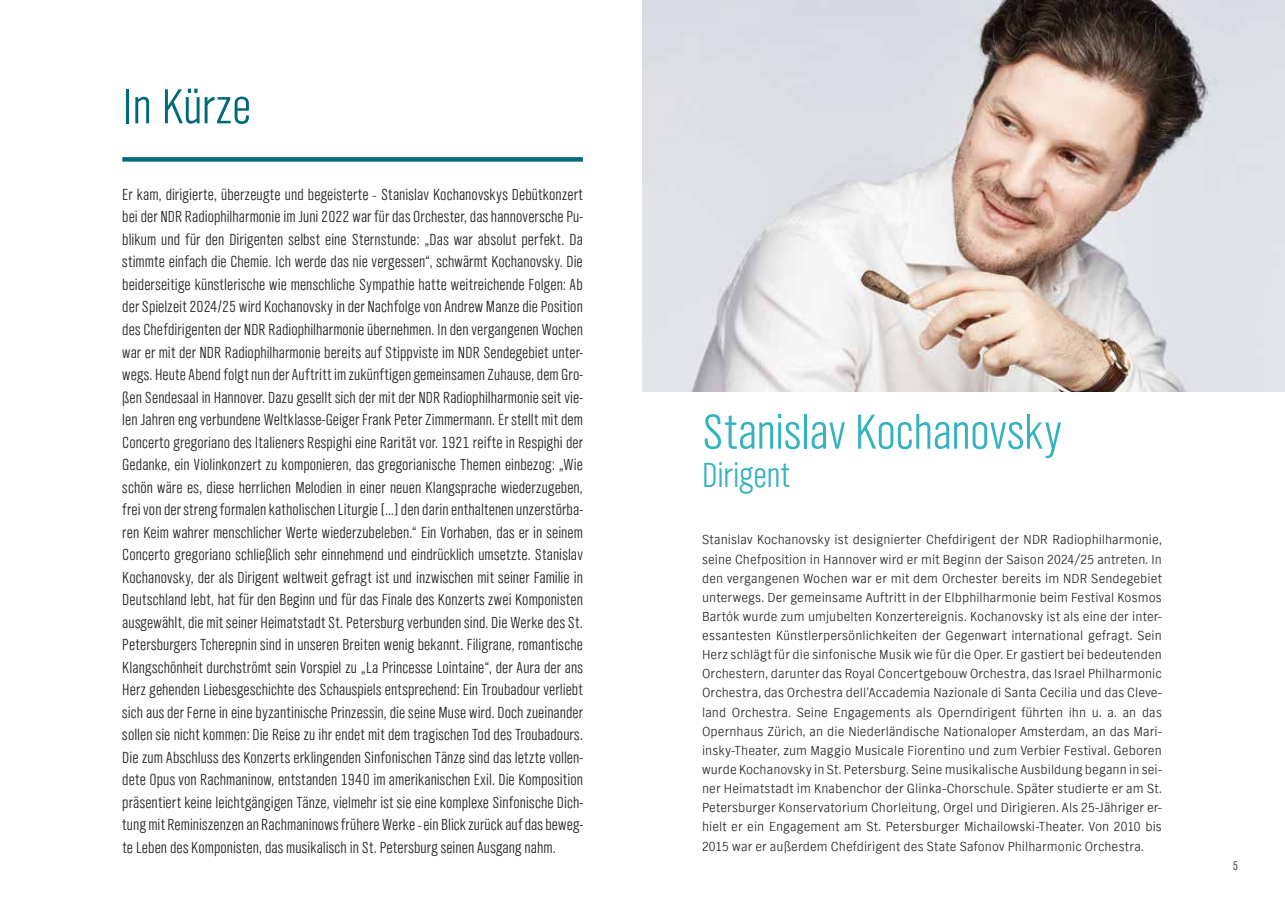
<style>
.page{position:relative;width:1285px;height:919px;background:#fff}
.page>*{position:absolute;margin:0;border:0;box-sizing:border-box;transform-origin:0 0}
.t1{font:300 51px "NDR Sans Cond";color:#33b2bf}
.t2{font:300 51px "NDR Sans Cond";letter-spacing:-.005em;color:#006979}
.t3{font:300 36px "NDR Sans Cond";color:#33b2bf}
.t4{font:300 16.5px/22.5px "NDR Sans Cond";letter-spacing:.01em;color:#231f20;text-align:justify}
.t5{font:300 13.5px/19.2px "NDR Sans";letter-spacing:.01em;color:#231f20;text-align:justify}
.t6{font:300 12.75px "NDR Sans Cond";color:#231f20}
.s1{font-size:13.5px}
</style>
<div class="page">
<div style="left:122px;top:157px;width:461px;height:5px;background:#006979"></div>
<img style="left:642px;top:1px;width:642px;height:390px">
<h1 class="t2" style="left:122px;top:76px;width:130px">In Kürze</h1>
<p class="t4" style="left:122px;top:183px;width:462px">Er kam, dirigierte, überzeugte und begeisterte <span class="s1">–</span> Stanislav Kochanovskys Debütkonzert bei der NDR Radiophilharmonie im Juni 2022 war für das Orchester, das hannoversche Pu&shy;blikum und für den Dirigenten selbst eine Sternstunde: „Das war absolut perfekt. Da stimmte einfach die Chemie. Ich werde das nie vergessen“, schwärmt Kochanovsky. Die beiderseitige künstlerische wie menschliche Sympathie hatte weitreichende Folgen: Ab der Spielzeit 2024/25 wird Kochanovsky in der Nachfolge von Andrew Manze die Position des Chefdirigenten der NDR Radiophilharmonie übernehmen. In den vergangenen Wochen war er mit der NDR Radiophilharmonie bereits auf Stippviste im NDR Sendegebiet unter&shy;wegs. Heute Abend folgt nun der Auftritt im zukünftigen gemeinsamen Zuhause, dem Gro&shy;ßen Sendesaal in Hannover. Dazu gesellt sich der mit der NDR Radiophilharmonie seit vie&shy;len Jahren eng verbundene Weltklasse-Geiger Frank Peter Zimmermann. Er stellt mit dem Concerto gregoriano des Italieners Respighi eine Rarität vor. 1921 reifte in Respighi der Gedanke, ein Violinkonzert zu komponieren, das gregorianische Themen einbezog: „Wie schön wäre es, diese herrlichen Melodien in einer neuen Klangsprache wiederzugeben, frei von der streng formalen katholischen Liturgie […] den darin enthaltenen unzerstörba&shy;ren Keim wahrer menschlicher Werte wiederzubeleben.“ Ein Vorhaben, das er in seinem Concerto gregoriano schließlich sehr einnehmend und eindrücklich umsetzte. Stanislav Kochanovsky, der als Dirigent weltweit gefragt ist und inzwischen mit seiner Familie in Deutschland lebt, hat für den Beginn und für das Finale des Konzerts zwei Komponisten ausgewählt, die mit seiner Heimatstadt St. Petersburg verbunden sind. Die Werke des St.<br>Petersburgers Tcherepnin sind in unseren Breiten wenig bekannt. Filigrane, romantische Klangschönheit durchströmt sein Vorspiel zu „La Princesse Lointaine“, der Aura der ans Herz gehenden Liebesgeschichte des Schauspiels entsprechend: Ein Troubadour verliebt sich aus der Ferne in eine byzantinische Prinzessin, die seine Muse wird. Doch zueinander sollen sie nicht kommen: Die Reise zu ihr endet mit dem tragischen Tod des Troubadours.<br>Die zum Abschluss des Konzerts erklingenden Sinfonischen Tänze sind das letzte vollen&shy;dete Opus von Rachmaninow, entstanden 1940 im amerikanischen Exil. Die Komposition präsentiert keine leichtgängigen Tänze, vielmehr ist sie eine komplexe Sinfonische Dich&shy;tung mit Reminiszenzen an Rachmaninows frühere Werke <span class="s1">–</span> ein Blick zurück auf das beweg&shy;te Leben des Komponisten, das musikalisch in St. Petersburg seinen Ausgang nahm.</p>
<h1 class="t1" style="left:702px;top:401px;width:362px">Stanislav Kochanovsky</h1>
<h2 class="t3" style="left:702px;top:453px;width:89px">Dirigent</h2>
<p class="t5" style="left:702px;top:530px;width:461px">Stanislav Kochanovsky ist designierter Chefdirigent der NDR Radiophilharmonie, seine Chefposition in Hannover wird er mit Beginn der Saison 2024/25 antreten. In den vergangenen Wochen war er mit dem Orchester bereits im NDR Sendegebiet unterwegs. Der gemeinsame Auftritt in der Elbphilharmonie beim Festival Kosmos Bartók wurde zum umjubelten Konzertereignis. Kochanovsky ist als eine der inter&shy;essantesten Künstlerpersönlichkeiten der Gegenwart international gefragt. Sein Herz schlägt für die sinfonische Musik wie für die Oper. Er gastiert bei bedeutenden Orchestern, darunter das Royal Concertgebouw Orchestra, das Israel Philharmonic Orchestra, das Orchestra dell’Accademia Nazionale di Santa Cecilia und das Cleve&shy;land Orchestra. Seine Engagements als Operndirigent führten ihn u. a. an das Opernhaus Zürich, an die Niederländische Nationaloper Amsterdam, an das Mari&shy;insky-Theater, zum Maggio Musicale Fiorentino und zum Verbier Festival. Geboren wurde Kochanovsky in St. Petersburg. Seine musikalische Ausbildung begann in sei&shy;ner Heimatstadt im Knabenchor der Glinka-Chorschule. Später studierte er am St.<br>Petersburger Konservatorium Chorleitung, Orgel und Dirigieren. Als 25-Jähriger er&shy;hielt er ein Engagement am St. Petersburger Michailowski-Theater. Von 2010 bis 2015 war er außerdem Chefdirigent des State Safonov Philharmonic Orchestra.</p>
<p class="t6" style="left:1232px;top:857px;width:7px">5</p>
</div>
